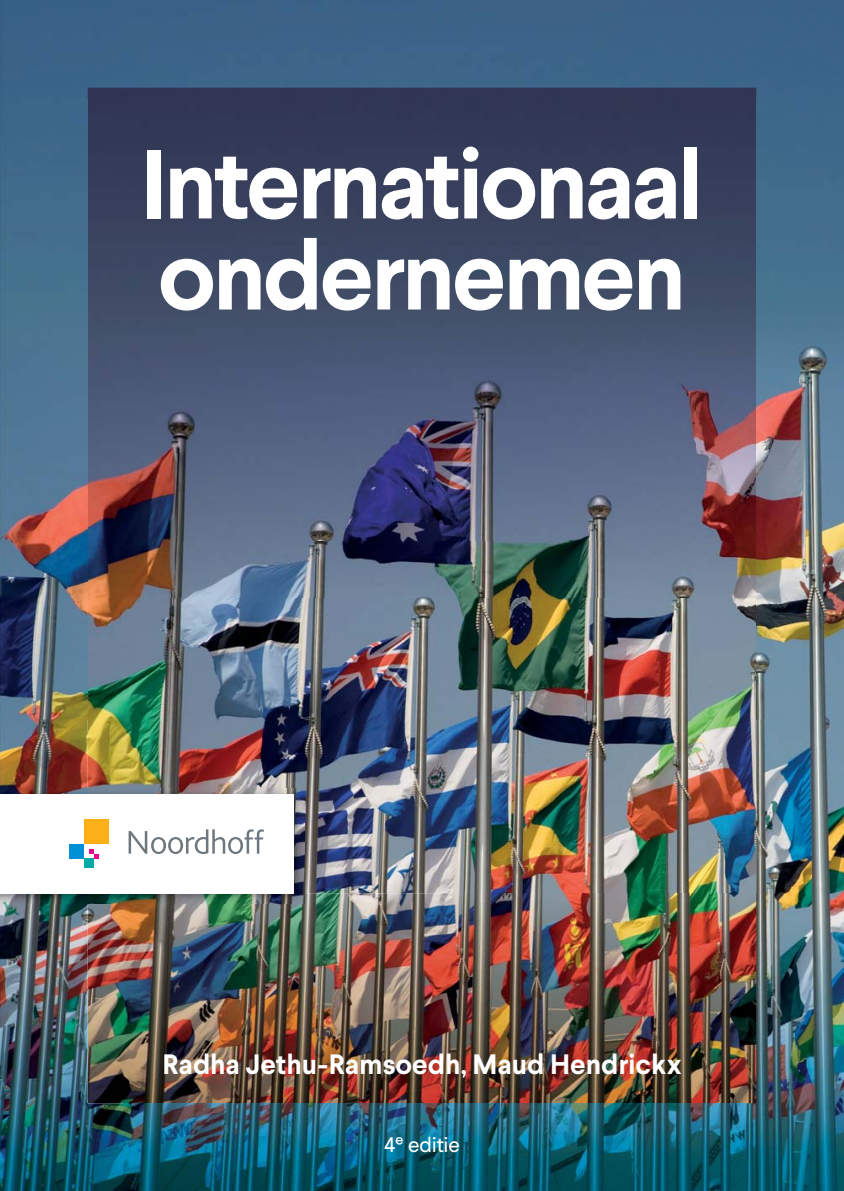
<style>
.page{position:relative;width:844px;height:1191px;background:#fff}
.page>*{position:absolute;margin:0;border:0;box-sizing:border-box;transform-origin:0 0}
.t1{font:700 98px/91px "Larsseit";letter-spacing:-.04em;color:#fff}
.t2{font:700 28px "Larsseit";color:#fff}
.t3{font:21px "Larsseit";letter-spacing:-.01em;color:#fff}
</style>
<div class="page">
<img style="left:88px;top:99px;width:668px;height:1004px">
<img style="left:0;top:0;width:843px;height:99px">
<img style="left:0;top:99px;width:88px;height:620px">
<img style="left:756px;top:99px;width:87px;height:620px">
<img style="left:0;top:719px;width:124px;height:472px">
<img style="left:744px;top:719px;width:99px;height:472px">
<img style="left:123px;top:1103px;width:622px;height:88px">
<img style="left:0;top:788px;width:305px;height:116px">
<div style="left:0;top:794px;width:294px;height:99px;background:#fff"></div>
<svg style="left:89px;top:849px;width:10px;height:9px"></svg>
<div style="left:84px;top:858px;width:10px;height:10px;background:#00aaa6"></div>
<div style="left:69px;top:843px;width:15px;height:15px;background:#0090d5"></div>
<div style="left:84px;top:819px;width:25px;height:24px;background:#fcb018"></div>
<svg style="left:128px;top:829px;width:136px;height:25px"></svg>
<h1 class="t1" style="left:140px;top:148px;width:565px">Internationaal ondernemen</h1>
<p class="t2" style="left:162px;top:1052px;width:520px">Radha Jethu-Ramsoedh, Maud Hendrickx</p>
<p class="t3" style="left:384px;top:1137px;width:77px">4e editie</p>
</div>
